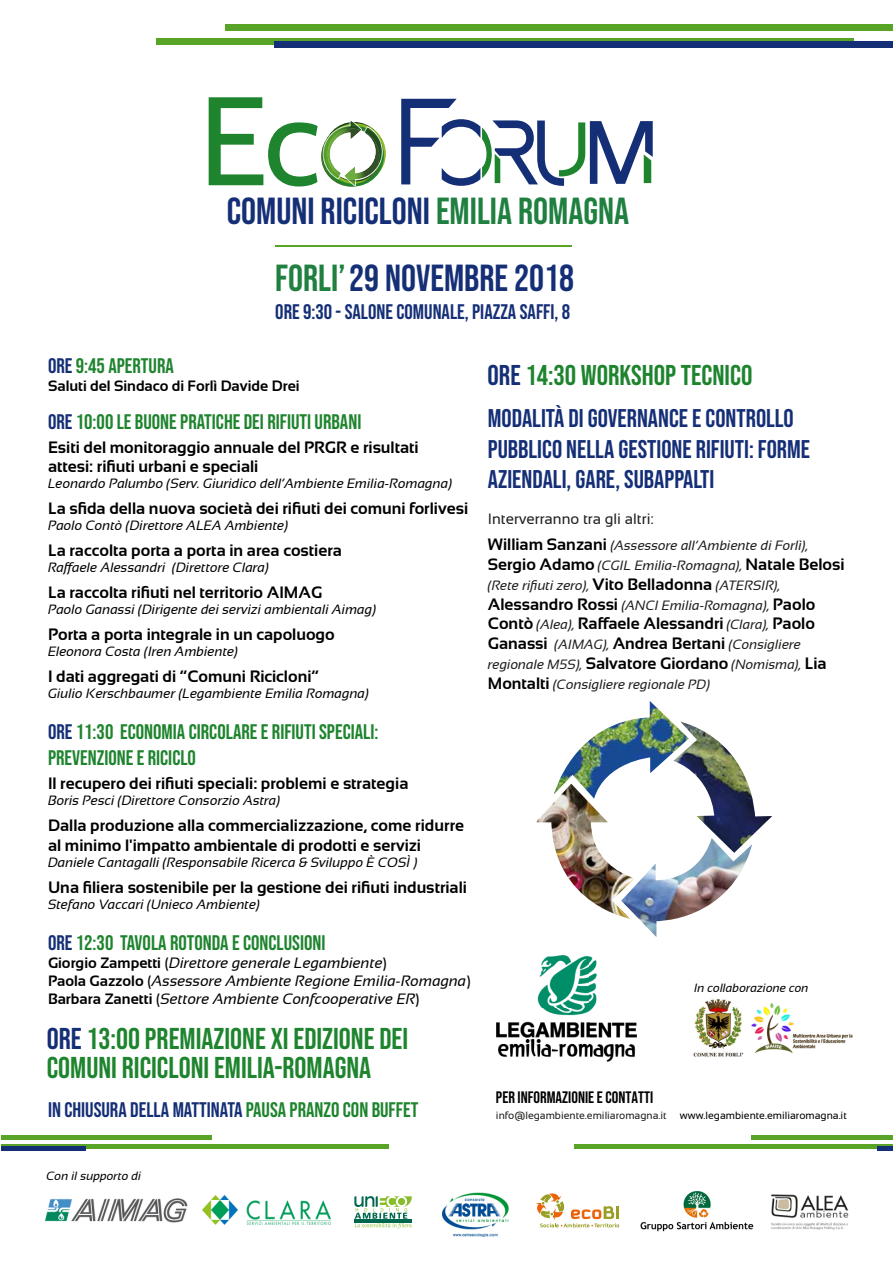
<style>
.page{position:relative;width:893px;height:1263px;background:#fff}
.page>*{position:absolute;margin:0;border:0;box-sizing:border-box;transform-origin:0 0}
.t1{font:37.5px "Bebas Neue";color:#152f77}
.t2{font:30px/28.5px "Bebas Neue";color:#1e842e}
.t3{font:28.5px "Bebas Neue";color:#1e842e}
.t4{font:25.5px/30.6px "Bebas Neue";color:#152f77}
.t5{font:21px/25.2px "Bebas Neue";color:#1e842e}
.t6{font:21px "Bebas Neue";color:#152f77}
.t7{font:700 16.5px/19.8px "Sansation";color:#000}
.t8{font:16.5px "Bebas Neue";color:#000}
.t9{font:italic 15px/18px "Sansation";color:#000}
.t10{font:700 15px "Sansation";color:#000}
.t11{font:15px "Sansation";color:#1d1d1b}
.t12{font:italic 13.5px "Sansation";color:#000}
.t13{font:italic 13.5px/19.8px "Sansation";color:#1d1d1b}
.t14{font:italic 12px "Sansation";color:#000}
.t15{font:10.5px "Sansation";color:#1d1d1b}
.t16{font:10.5px "Sansation";color:#000}
.s1{color:#1f8040}
.s2{color:#152f77}
.s3{font-weight:700;font-style:normal}
.s4{font-style:normal}
.s5{color:#1e842e}
.s6{font-weight:700;font-style:normal;font-size:16.5px;color:#000}
.s7{font-weight:400;font-style:italic;font-size:13.5px;color:#1d1d1b}
</style>
<div class="page">
<img style="left:640px;top:1191px;width:114px;height:41px">
<div style="left:225px;top:24px;width:668px;height:7px;background:#58a427"></div>
<div style="left:156px;top:38px;width:698px;height:7px;background:#58a427"></div>
<div style="left:274px;top:41px;width:619px;height:7px;background:#152f77"></div>
<div style="left:751px;top:1135px;width:142px;height:5px;background:#58a427"></div>
<div style="left:574px;top:1144px;width:319px;height:5px;background:#58a427"></div>
<div style="left:877px;top:1146px;width:16px;height:5px;background:#152f77"></div>
<div style="left:1px;top:1135px;width:210px;height:5px;background:#58a427"></div>
<div style="left:1px;top:1144px;width:387px;height:5px;background:#58a427"></div>
<div style="left:1px;top:1146px;width:84px;height:5px;background:#152f77"></div>
<hr style="left:276px;top:245px;width:296px;height:2px;background:#58a427">
<svg style="left:209px;top:97px;width:177px;height:90px"></svg>
<svg style="left:401px;top:99px;width:252px;height:87px"></svg>
<img style="left:558px;top:701px;width:116px;height:83px">
<img style="left:674px;top:721px;width:98px;height:117px">
<img style="left:635px;top:838px;width:117px;height:99px">
<img style="left:536px;top:784px;width:99px;height:135px">
<img style="left:751px;top:1002px;width:102px;height:52px">
<img style="left:693px;top:999px;width:51px;height:58px">
<img style="left:442px;top:1192px;width:66px;height:44px">
<svg style="left:354px;top:1196px;width:58px;height:32px"></svg>
<hr style="left:354px;top:1219px;width:58px;height:3px;background:#00684e">
<img style="left:203px;top:1196px;width:127px;height:29px">
<img style="left:46px;top:1198px;width:141px;height:25px">
<img style="left:770px;top:1194px;width:79px;height:36px">
<svg style="left:536px;top:1193px;width:83px;height:34px"></svg>
<img style="left:497px;top:956px;width:139px;height:106px">
<h1 class="t1" style="left:227px;top:189px;width:404px">COMUNI RICICLONI <span class="s1">EMILIA ROMAGNA</span></h1>
<h1 class="t1" style="left:275px;top:257px;width:300px"><span class="s1">FORLI’</span>29 NOVEMBRE 2018</h1>
<p class="t6" style="left:275px;top:300px;width:296px">ORE 9:30 - SALONE COMUNALE, PIAZZA SAFFI, 8</p>
<p class="t5" style="left:48px;top:353px;width:127px"><span class="s2">ORE</span> 9:45 APERTURA</p>
<p class="t10" style="left:48px;top:378px;width:253px">Saluti del Sindaco di Forlì Davide Drei</p>
<p class="t5" style="left:48px;top:409px;width:315px"><span class="s2">ORE</span> 10:00 LE BUONE PRATICHE DEI RIFIUTI URBANI</p>
<p class="t7" style="left:48px;top:438px;width:372px;line-height:18.3px">Esiti del monitoraggio annuale del PRGR e risultati attesi: rifiuti urbani e speciali</p>
<p class="t12" style="left:48px;top:476px;width:406px">Leonardo Palumbo (Serv. Giuridico dell’Ambiente Emilia-Romagna)</p>
<p class="t7" style="left:48px;top:498px;width:422px">La sfida della nuova società dei rifiuti dei comuni forlivesi</p>
<p class="t12" style="left:48px;top:518px;width:242px">Paolo Contò (Direttore ALEA Ambiente)</p>
<p class="t7" style="left:48px;top:540px;width:295px">La raccolta porta a porta in area costiera</p>
<p class="t12" style="left:48px;top:560px;width:223px">Raffaele Alessandri (Direttore Clara)</p>
<p class="t7" style="left:48px;top:582px;width:276px">La raccolta rifiuti nel territorio AIMAG</p>
<p class="t12" style="left:48px;top:602px;width:330px">Paolo Ganassi (Dirigente dei servizi ambientali Aimag)</p>
<p class="t7" style="left:48px;top:624px;width:288px">Porta a porta integrale in un capoluogo</p>
<p class="t12" style="left:48px;top:644px;width:192px">Eleonora Costa (Iren Ambiente)</p>
<p class="t7" style="left:48px;top:666px;width:272px">I dati aggregati di “Comuni Ricicloni”</p>
<p class="t12" style="left:48px;top:686px;width:323px">Giulio Kerschbaumer (Legambiente Emilia Romagna)</p>
<p class="t5" style="left:48px;top:719px;width:332px"><span class="s2">ORE</span> 11:30 ECONOMIA CIRCOLARE E RIFIUTI SPECIALI:<br>PREVENZIONE E RICICLO</p>
<p class="t7" style="left:48px;top:773px;width:362px">Il recupero dei rifiuti speciali: problemi e strategia</p>
<p class="t12" style="left:48px;top:793px;width:234px">Boris Pesci (Direttore Consorzio Astra)</p>
<p class="t7" style="left:48px;top:815px;width:418px">Dalla produzione alla commercializzazione, come ridurre al minimo l'impatto ambientale di prodotti e servizi</p>
<p class="t12" style="left:48px;top:854px;width:371px">Daniele Cantagalli (Responsabile Ricerca &amp; Sviluppo È COSÌ )</p>
<p class="t7" style="left:48px;top:877px;width:421px">Una filiera sostenibile per la gestione dei rifiuti industriali</p>
<p class="t12" style="left:48px;top:896px;width:214px">Stefano Vaccari (Unieco Ambiente)</p>
<p class="t5" style="left:48px;top:929px;width:279px"><span class="s2">ORE</span> 12:30 TAVOLA ROTONDA E CONCLUSIONI</p>
<p class="t9" style="left:48px;top:953px;width:424px"><span class="s3">Giorgio Zampetti</span> <span class="s4">(</span>Direttore generale Legambiente<span class="s4">)<br></span><span class="s3">Paola Gazzolo</span> <span class="s4">(</span>Assessore Ambiente Regione Emilia-Romagna<span class="s4">)<br></span><span class="s3">Barbara Zanetti</span> <span class="s4">(</span>Settore Ambiente Confcooperative ER<span class="s4">)</span></p>
<h2 class="t2" style="left:47px;top:1024px;width:363px"><span class="s2">ORE</span> 13:00 PREMIAZIONE XI EDIZIONE DEI<br>COMUNI RICICLONI EMILIA-ROMAGNA</h2>
<p class="t6" style="left:48px;top:1097px;width:372px">IN CHIUSURA DELLA MATTINATA <span class="s5">PAUSA PRANZO CON BUFFET</span></p>
<h3 class="t3" style="left:488px;top:359px;width:266px"><span class="s2">ORE</span> 14:30 WORKSHOP TECNICO</h3>
<h3 class="t4" style="left:488px;top:403px;width:324px">MODALITÀ DI GOVERNANCE E CONTROLLO<br>PUBBLICO NELLA GESTIONE RIFIUTI: FORME<br>AZIENDALI, GARE, SUBAPPALTI</h3>
<p class="t11" style="left:488px;top:511px;width:167px">Interverranno tra gli altri:</p>
<p class="t13" style="left:488px;top:535px;width:322px"><span class="s6">William Sanzani</span> (Assessore all’Ambiente di Forlì),</p>
<p class="t7" style="left:488px;top:554px;width:358px">Sergio Adamo <span class="s7">(CGIL Emilia-Romagna),</span> Natale Belosi</p>
<p class="t13" style="left:488px;top:575px;width:329px">(Rete rifiuti zero), <span class="s6">Vito Belladonna</span> (ATERSIR),<br><span class="s6">Alessandro Rossi</span> (ANCI Emilia-Romagna), <span class="s6">Paolo</span></p>
<p class="t7" style="left:488px;top:614px;width:329px">Contò <span class="s7">(Alea),</span> Raffaele Alessandri <span class="s7">(Clara),</span> Paolo<br>Ganassi <span class="s7">(AIMAG),</span> Andrea Bertani <span class="s7">(Consigliere</span></p>
<p class="t13" style="left:488px;top:654px;width:340px">regionale M5S), <span class="s6">Salvatore Giordano</span> (Nomisma), <span class="s6">Lia<br>Montalti</span> (Consigliere regionale PD)</p>
<p class="t14" style="left:694px;top:981px;width:116px">In collaborazione con</p>
<p class="t8" style="left:496px;top:1088px;width:159px">PER INFORMAZIONIE E CONTATTI</p>
<p class="t15" style="left:496px;top:1109px;width:172px">info@legambiente.emiliaromagna.it</p>
<p class="t16" style="left:680px;top:1109px;width:168px">www.legambiente.emiliaromagna.it</p>
<p class="t14" style="left:47px;top:1169px;width:96px">Con il supporto di</p>
</div>
